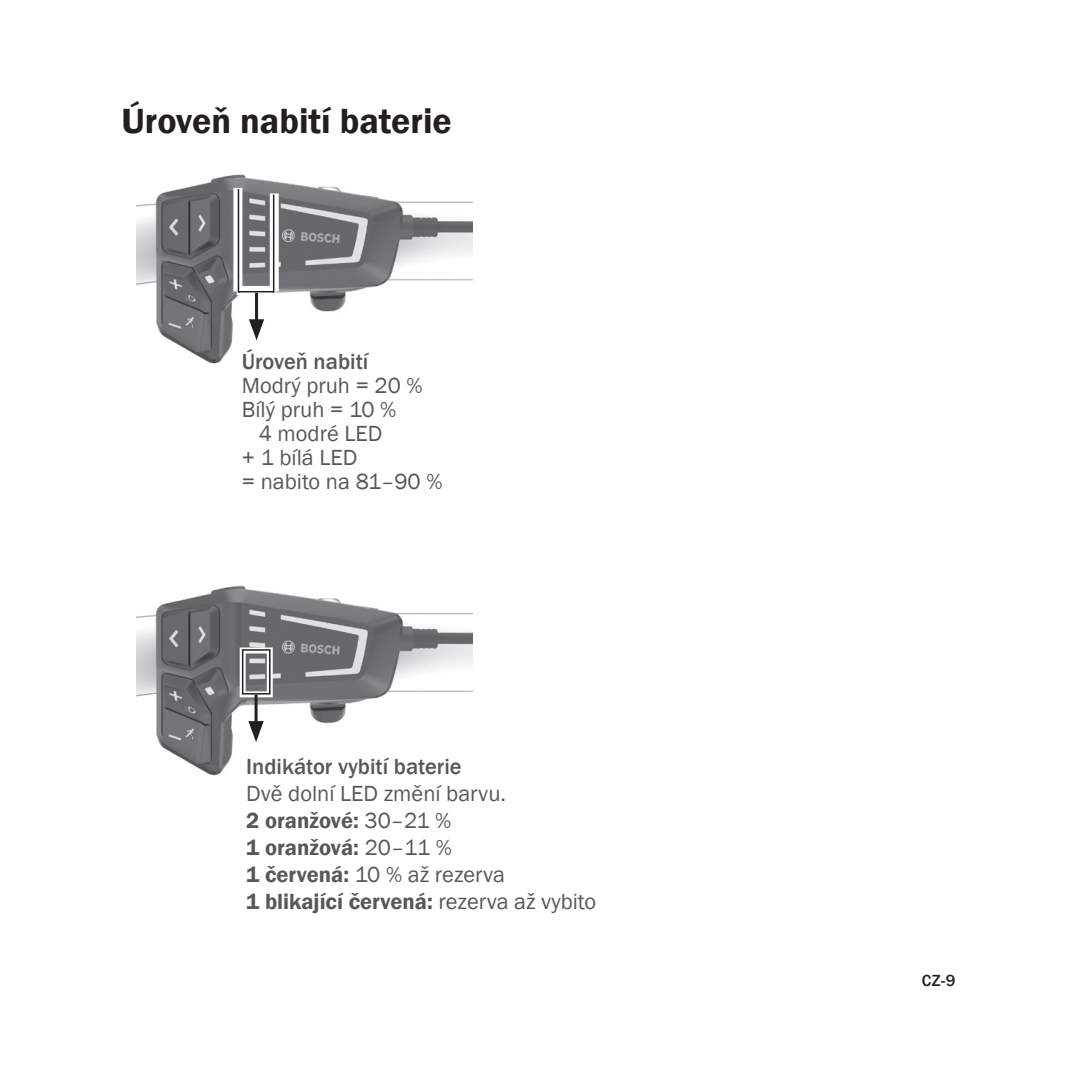
<style>
.page{position:relative;width:1080px;height:1080px;background:#fff}
.page>*{position:absolute;margin:0;border:0;box-sizing:border-box;transform-origin:0 0}
.Subhead_2{font:600 36px "Franklin Gothic";color:#231f20}
.t1{font:22.5px/27px "Franklin Gothic";color:#57585a}
.t2{font:500 22.5px "Franklin Gothic";color:#57585a}
.t3{font:500 16.5px "Franklin Gothic LT Pro";color:#231f20}
.s1{font-weight:500}
.s2{font-weight:600}
</style>
<div class="page">
<img style="left:136px;top:174px;width:337px;height:190px">
<svg style="left:237px;top:286px;width:38px;height:9px"></svg>
<svg style="left:233px;top:188px;width:9px;height:104px"></svg>
<svg style="left:270px;top:193px;width:9px;height:99px"></svg>
<div style="left:252px;top:292px;width:9px;height:47px;background:#fff"></div>
<hr style="left:238px;top:291px;width:36px;height:1px;background:#231f20">
<hr style="left:238px;top:189px;width:1px;height:104px;background:#231f20">
<hr style="left:273px;top:195px;width:1px;height:98px;background:#231f20">
<hr style="left:255px;top:293px;width:3px;height:31px;background:#231f20">
<svg style="left:249px;top:319px;width:15px;height:21px"></svg>
<img style="left:136px;top:585px;width:337px;height:191px">
<div style="left:240px;top:647px;width:33px;height:50px;border:6px solid #fff"></div>
<div style="left:242px;top:649px;width:29px;height:46px;border:2px solid #231f20"></div>
<hr style="left:255px;top:695px;width:3px;height:31px;background:#231f20">
<svg style="left:248px;top:721px;width:16px;height:21px"></svg>
<p class="Subhead_2" style="left:122px;top:99px;width:332px">Úroveň nabití baterie</p>
<p class="t2" style="left:242px;top:348px;width:128px">Úroveň nabití</p>
<p class="t1" style="left:242px;top:373px;width:182px">Modrý pruh = 20 %</p>
<p class="t1" style="left:242px;top:397px;width:156px">Bílý pruh = 10 %</p>
<p class="t1" style="left:259px;top:421px;width:125px">4 modré LED</p>
<p class="t1" style="left:242px;top:445px;width:117px">+ 1 bílá LED</p>
<p class="t1" style="left:242px;top:469px;width:202px">= nabito na 81–90 %</p>
<p class="t1" style="left:246px;top:753px;width:352px"><span class="s1">Indikátor vybití baterie<br></span>Dvě dolní LED změní barvu.<br><span class="s2">2 oranžové:</span> 30–21 %<br><span class="s2">1 oranžová:</span> 20–11 %<br><span class="s2">1 červená:</span> 10 % až rezerva<br><span class="s2">1 blikající červená:</span> rezerva až vybito</p>
<p class="t3" style="left:922px;top:972px;width:35px">CZ-9</p>
</div>
